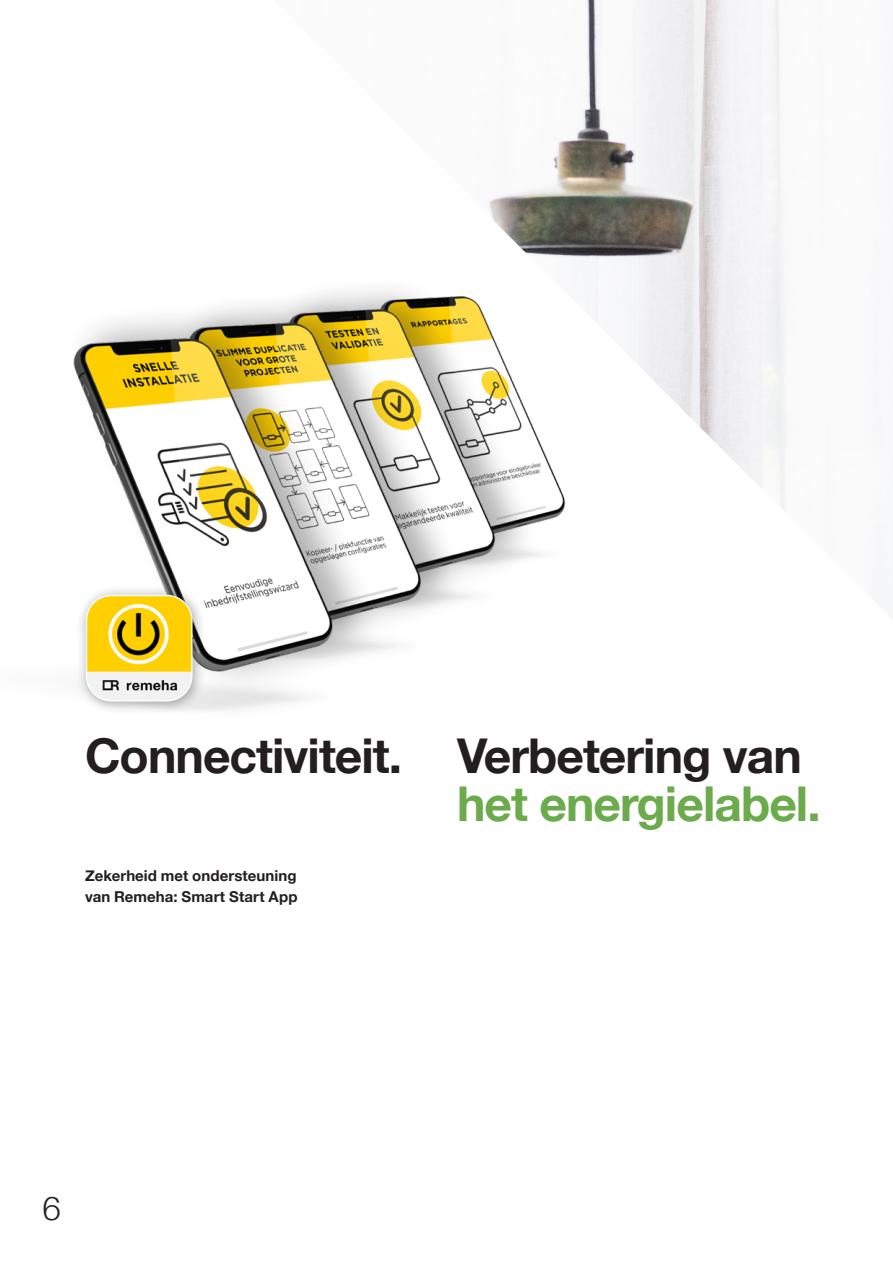
<style>
.page{position:relative;width:893px;height:1263px;background:#fff}
.page>*{position:absolute;margin:0;border:0;box-sizing:border-box;transform-origin:0 0}
.t1{font:700 48px "Helvetica Neue";letter-spacing:-.02em;color:#231f20}
.t2{font:700 48px "Helvetica Neue";letter-spacing:-.02em;color:#6bab4b}
.BW_Body_tussenkop_8{font:700 15px "Helvetica Neue";letter-spacing:.005em;color:#231f20}
</style>
<div class="page">
<svg style="left:489px;top:0;width:394px;height:607px"></svg>
<img style="left:489px;top:257px;width:127px;height:336px">
<img style="left:470px;top:268px;width:75px;height:339px">
<img style="left:354px;top:290px;width:116px;height:360px">
<img style="left:73px;top:292px;width:306px;height:419px">
<div style="left:76px;top:585px;width:130px;height:130px;background:#231f20;opacity:.4"></div>
<img style="left:87px;top:595px;width:105px;height:106px">
<div style="left:86px;top:595px;width:106px;height:106px;border:1px solid #fff;border-radius:25px"></div>
<p class="t1" style="left:85px;top:718px;width:319px">Connectiviteit.</p>
<p class="t1" style="left:457px;top:718px;width:346px">Verbetering van</p>
<p class="t2" style="left:457px;top:766px;width:365px">het energielabel.</p>
<p class="BW_Body_tussenkop_8" style="left:85px;top:864px;width:213px">Zekerheid met ondersteuning</p>
<p class="BW_Body_tussenkop_8" style="left:85px;top:885px;width:214px">van Remeha: Smart Start App</p>
</div>
